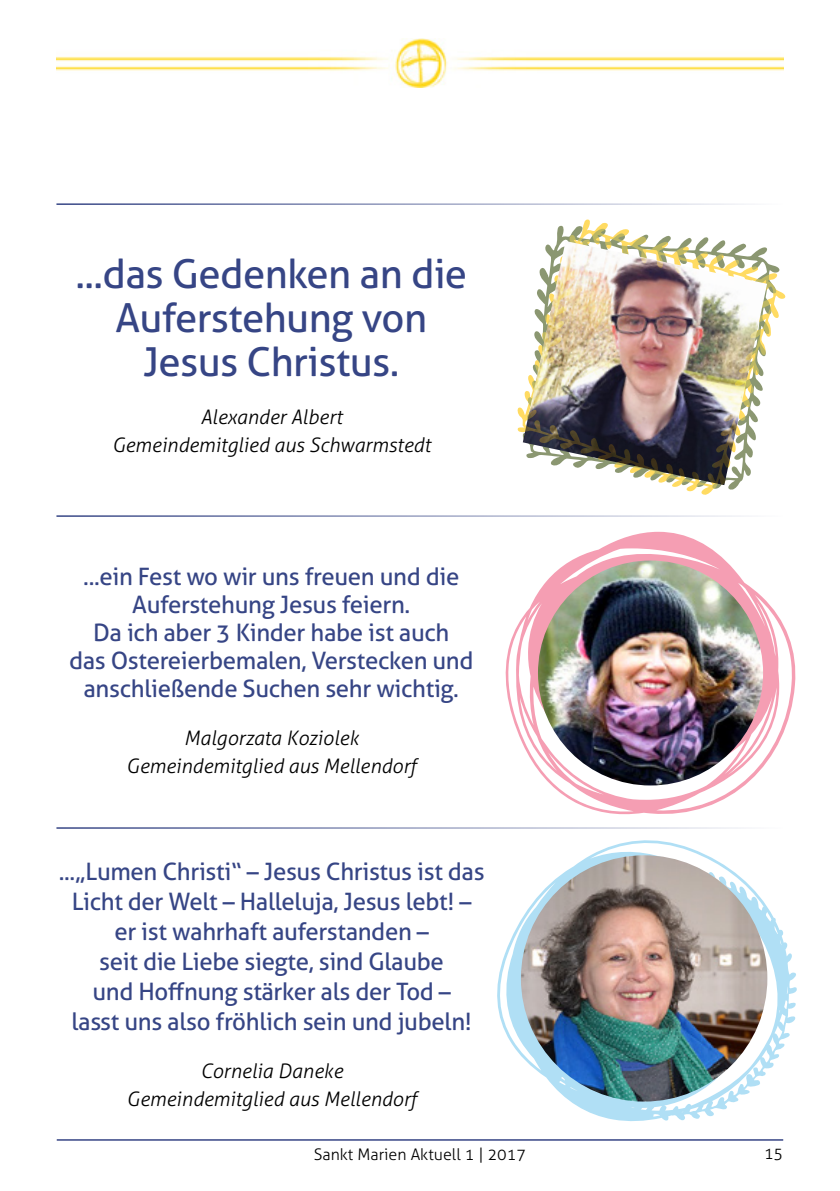
<style>
.page{position:relative;width:840px;height:1191px;background:#fff}
.page>*{position:absolute;margin:0;border:0;box-sizing:border-box;transform-origin:0 0}
.t1{font:40px/44px "Aller";letter-spacing:-.015em;color:#364585;text-align:center}
.t2{font:24px/30px "Aller";letter-spacing:-.015em;color:#364585;text-align:center}
.t3{font:italic 300 20px/28px "Aller";color:#000;text-align:center}
.t4{font:300 16px "Aller";color:#000}
</style>
<div class="page">
<hr style="left:57px;top:1139px;width:725px;height:1px;background:#364585">
<img style="left:57px;top:39px;width:725px;height:48px">
<hr style="left:56px;top:203px;width:726px;height:2px;background:#364585">
<hr style="left:56px;top:515px;width:726px;height:2px;background:#364585">
<hr style="left:56px;top:827px;width:726px;height:1px;background:#364585">
<svg style="left:497px;top:840px;width:300px;height:281px"></svg>
<svg style="left:505px;top:532px;width:291px;height:283px"></svg>
<img style="left:537px;top:560px;width:225px;height:225px;border-radius:112px">
<img style="left:520px;top:855px;width:247px;height:246px;border-radius:123px">
<img style="left:517px;top:219px;width:269px;height:276px">
<h1 class="t1" style="left:75px;top:251px;width:393px">...das Gedenken an die<br>Auferstehung von<br>Jesus Christus.</h1>
<p class="t3" style="left:112px;top:402px;width:320px">Alexander Albert<br>Gemeindemitglied aus Schwarmstedt</p>
<p class="t2" style="left:69px;top:562px;width:406px;line-height:28px">...ein Fest wo wir uns freuen und die Auferstehung Jesus feiern.<br>Da ich aber 3 Kinder habe ist auch<br>das Ostereierbemalen, Verstecken und anschließende Suchen sehr wichtig.</p>
<p class="t3" style="left:126px;top:724px;width:291px">Malgorzata Koziolek<br>Gemeindemitglied aus Mellendorf</p>
<p class="t2" style="left:59px;top:856px;width:427px">...„Lumen Christi“ – Jesus Christus ist das Licht der Welt – Halleluja, Jesus lebt! – er ist wahrhaft auferstanden –<br>seit die Liebe siegte, sind Glaube<br>und Hoffnung stärker als der Tod –<br>lasst uns also fröhlich sein und jubeln!</p>
<p class="t3" style="left:127px;top:1057px;width:291px">Cornelia Daneke<br>Gemeindemitglied aus Mellendorf</p>
<p class="t4" style="left:314px;top:1145px;width:213px">Sankt Marien Aktuell 1 | 2017</p>
<p class="t4" style="left:763px;top:1144px;width:21px">15</p>
</div>
